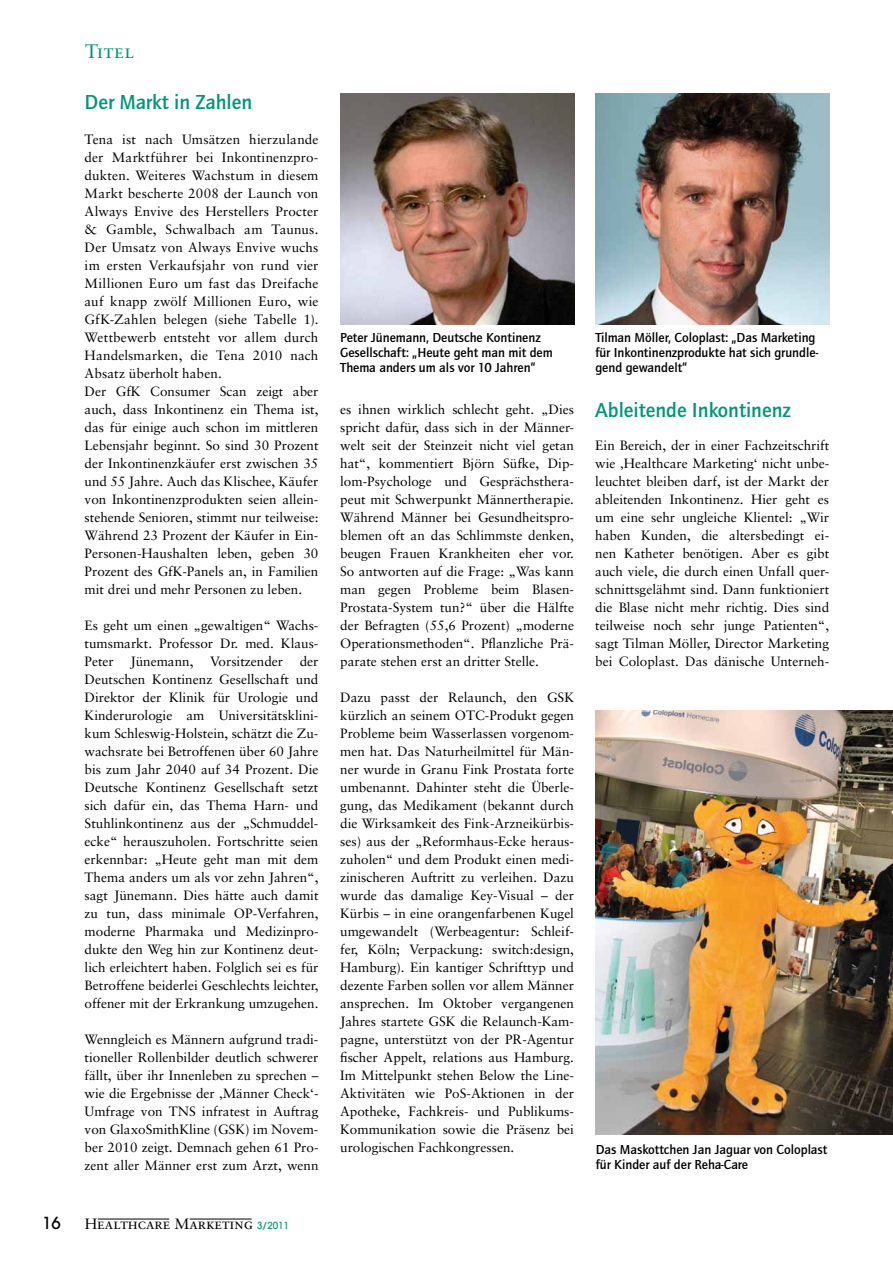
<style>
.page{position:relative;width:893px;height:1263px;background:#fff}
.page>*{position:absolute;margin:0;border:0;box-sizing:border-box;transform-origin:0 0}
.t1{font:500 21px "Quay Sans ITC Std";color:#009678}
.t2{font:19.5px "Sabon Roman SC";letter-spacing:.025em;color:#009678}
.t3{font:500 16.5px "Avant Garde";color:#000}
.t4{font:15px "Sabon Roman SC";color:#000}
.t5{font:13.5px/18px "Sabon";color:#000;text-align:justify}
.t6{font:500 13.5px/15px "Quay Sans ITC Std";color:#000}
.s1{font-family:"Avant Garde";font-weight:500;font-size:9.75px;color:#009678}
</style>
<div class="page">
<hr style="left:98px;top:1219px;width:71px;height:1px;background:#000">
<hr style="left:190px;top:1219px;width:62px;height:1px;background:#000">
<img style="left:340px;top:94px;width:234px;height:230px">
<img style="left:595px;top:94px;width:234px;height:230px">
<img style="left:595px;top:710px;width:298px;height:424px">
<h2 class="t2" style="left:85px;top:39px;width:50px">Titel</h2>
<h1 class="t1" style="left:85px;top:90px;width:169px">Der Markt in Zahlen</h1>
<p class="t5" style="left:85px;top:130px;width:235px;text-align:left">Tena ist nach Umsätzen hierzulande der Marktführer bei Inkontinenzpro&shy;dukten. Weiteres Wachstum in diesem Markt bescherte 2008 der Launch von Always Envive des Herstellers Procter &amp; Gamble, Schwalbach am Taunus.<br>Der Umsatz von Always Envive wuchs im ersten Verkaufsjahr von rund vier Millionen Euro um fast das Dreifache auf knapp zwölf Millionen Euro, wie GfK-Zahlen belegen (siehe Tabelle 1).<br>Wettbewerb entsteht vor allem durch Handelsmarken, die Tena 2010 nach Absatz überholt haben.<br>Der GfK Consumer Scan zeigt aber auch, dass Inkontinenz ein Thema ist, das für einige auch schon im mittleren Lebensjahr beginnt. So sind 30 Prozent der Inkontinenzkäufer erst zwischen 35 und 55 Jahre. Auch das Klischee, Käufer von Inkontinenzprodukten seien allein&shy;stehende Senioren, stimmt nur teilweise:<br>Während 23 Prozent der Käufer in Ein-Personen-Haushalten leben, geben 30<br>Prozent des GfK-Panels an, in Familien mit drei und mehr Personen zu leben.</p>
<p class="t5" style="left:85px;top:616px;width:235px">Es geht um einen „gewaltigen“ Wachs&shy;tumsmarkt. Professor Dr. med. Klaus-Peter Jünemann, Vorsitzender der Deutschen Kontinenz Gesellschaft und Direktor der Klinik für Urologie und Kinderurologie am Universitätsklini&shy;kum Schleswig-Holstein, schätzt die Zu&shy;wachsrate bei Betroffenen über 60 Jahre bis zum Jahr 2040 auf 34 Prozent. Die Deutsche Kontinenz Gesellschaft setzt sich dafür ein, das Thema Harn- und Stuhlinkontinenz aus der „Schmuddel&shy;ecke“ herauszuholen. Fortschritte seien erkennbar: „Heute geht man mit dem Thema anders um als vor zehn Jahren“, sagt Jünemann. Dies hätte auch damit zu tun, dass minimale OP-Verfahren, moderne Pharmaka und Medizinpro&shy;dukte den Weg hin zur Kontinenz deut&shy;lich erleichtert haben. Folglich sei es für Betroffene beiderlei Geschlechts leichter, offener mit der Erkrankung umzugehen.</p>
<p class="t5" style="left:85px;top:1030px;width:235px">Wenngleich es Männern aufgrund tradi&shy;tioneller Rollenbilder deutlich schwerer fällt, über ihr Innenleben zu sprechen – wie die Ergebnisse der ‚Männer Check‘- Umfrage von TNS infratest in Auftrag von GlaxoSmithKline (GSK) im Novem&shy;ber 2010 zeigt. Demnach gehen 61 Pro&shy;zent aller Männer erst zum Arzt, wenn</p>
<p class="t3" style="left:42px;top:1213px;width:20px">16</p>
<p class="t4" style="left:85px;top:1215px;width:206px">Healthcare Marketing <span class="s1">3/2011</span></p>
<p class="t6" style="left:340px;top:330px;width:214px">Peter Jünemann, Deutsche Kontinenz<br>Gesellschaft: „Heute geht man mit dem<br>Thema anders um als vor 10 Jahren“</p>
<p class="t6" style="left:595px;top:330px;width:224px">Tilman Möller, Coloplast: „Das Marketing für Inkontinenzprodukte hat sich grundle&shy;gend gewandelt“</p>
<p class="t5" style="left:340px;top:400px;width:235px">es ihnen wirklich schlecht geht. „Dies spricht dafür, dass sich in der Männer&shy;welt seit der Steinzeit nicht viel getan hat“, kommentiert Björn Süfke, Dip&shy;lom-Psychologe und Gesprächsthera&shy;peut mit Schwerpunkt Männertherapie.<br>Während Männer bei Gesundheitspro&shy;blemen oft an das Schlimmste denken, beugen Frauen Krankheiten eher vor.<br>So antworten auf die Frage: „Was kann man gegen Probleme beim Blasen-Prostata-System tun?“ über die Hälfte der Befragten (55,6 Prozent) „moderne Operationsmethoden“. Pflanzliche Prä&shy;parate stehen erst an dritter Stelle.</p>
<p class="t5" style="left:340px;top:688px;width:235px">Dazu passt der Relaunch, den GSK kürzlich an seinem OTC-Produkt gegen Probleme beim Wasserlassen vorgenom&shy;men hat. Das Naturheilmittel für Män&shy;ner wurde in Granu Fink Prostata forte umbenannt. Dahinter steht die Überle&shy;gung, das Medikament (bekannt durch die Wirksamkeit des Fink-Arzneikürbis&shy;ses) aus der „Reformhaus-Ecke heraus&shy;zuholen“ und dem Produkt einen medi&shy;zinischeren Auftritt zu verleihen. Dazu wurde das damalige Key-Visual – der Kürbis – in eine orangenfarbenen Kugel umgewandelt (Werbeagentur: Schleif&shy;fer, Köln; Verpackung: switch:design, Hamburg). Ein kantiger Schrifttyp und dezente Farben sollen vor allem Männer ansprechen. Im Oktober vergangenen Jahres startete GSK die Relaunch-Kam&shy;pagne, unterstützt von der PR-Agentur fischer Appelt, relations aus Hamburg.<br>Im Mittelpunkt stehen Below the Line-Aktivitäten wie PoS-Aktionen in der Apotheke, Fachkreis- und Publikums-Kommunikation sowie die Präsenz bei urologischen Fachkongressen.</p>
<h1 class="t1" style="left:595px;top:398px;width:197px">Ableitende Inkontinenz</h1>
<p class="t5" style="left:595px;top:436px;width:235px">Ein Bereich, der in einer Fachzeitschrift wie ‚Healthcare Marketing‘ nicht unbe&shy;leuchtet bleiben darf, ist der Markt der ableitenden Inkontinenz. Hier geht es um eine sehr ungleiche Klientel: „Wir haben Kunden, die altersbedingt ei&shy;nen Katheter benötigen. Aber es gibt auch viele, die durch einen Unfall quer&shy;schnittsgelähmt sind. Dann funktioniert die Blase nicht mehr richtig. Dies sind teilweise noch sehr junge Patienten“, sagt Tilman Möller, Director Marketing bei Coloplast. Das dänische Unterneh-</p>
<p class="t6" style="left:596px;top:1142px;width:233px">Das Maskottchen Jan Jaguar von Coloplast für Kinder auf der Reha-Care</p>
</div>
